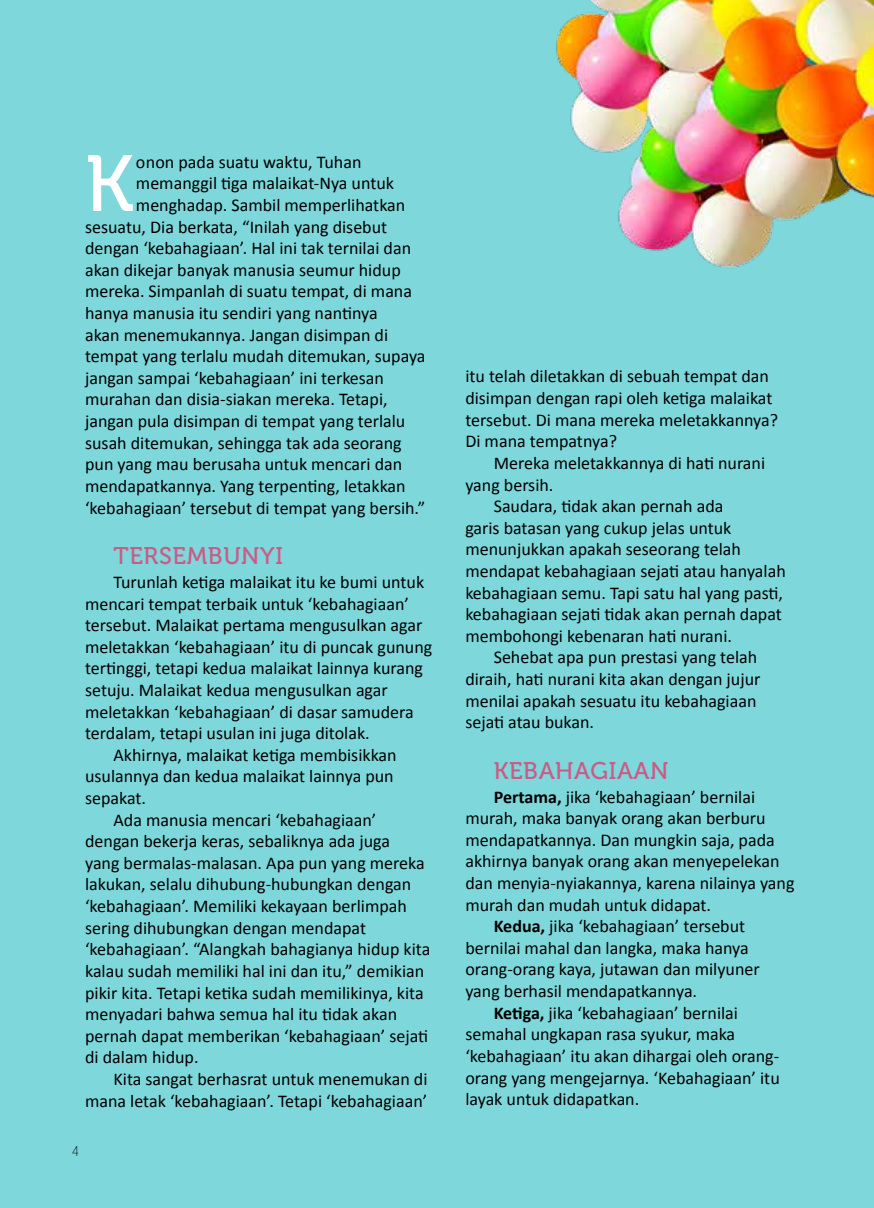
<style>
.page{position:relative;width:874px;height:1208px;background:#fff}
.page>*{position:absolute;margin:0;border:0;box-sizing:border-box;transform-origin:0 0}
.t1{font:79.2px "Museo 500";color:#fff}
.t2{font:24px "Museo 500";letter-spacing:.025em;color:#cb5b85}
.t3{font:18px/21.6px "Calibri";color:#000}
.t4{font:100 condensed 14px "Helvetica Neue LT Std";color:#000}
.s1{font-weight:700}
</style>
<div class="page">
<div style="left:0;top:0;width:873px;height:1208px;background:#7ed7da"></div>
<img style="left:556px;top:0;width:317px;height:268px">
<h1 class="t1" style="left:85px;top:140px;width:50px">K</h1>
<p class="t3" style="left:136px;top:151px;width:227px">onon pada suatu waktu, Tuhan</p>
<p class="t3" style="left:136px;top:173px;width:259px">memanggil tiga malaikat-Nya untuk</p>
<p class="t3" style="left:136px;top:194px;width:271px">menghadap. Sambil memperlihatkan</p>
<p class="t3" style="left:85px;top:216px;width:303px">sesuatu, Dia berkata, “Inilah yang disebut</p>
<p class="t3" style="left:85px;top:237px;width:327px">dengan ‘kebahagiaan’. Hal ini tak ternilai dan</p>
<p class="t3" style="left:85px;top:259px;width:317px">akan dikejar banyak manusia seumur hidup</p>
<p class="t3" style="left:85px;top:281px;width:328px">mereka. Simpanlah di suatu tempat, di mana</p>
<p class="t3" style="left:85px;top:302px;width:294px">hanya manusia itu sendiri yang nantinya</p>
<p class="t3" style="left:85px;top:324px;width:304px">akan menemukannya. Jangan disimpan di</p>
<p class="t3" style="left:85px;top:345px;width:342px">tempat yang terlalu mudah ditemukan, supaya</p>
<p class="t3" style="left:85px;top:367px;width:300px">jangan sampai ‘kebahagiaan’ ini terkesan</p>
<p class="t3" style="left:85px;top:389px;width:304px">murahan dan disia-siakan mereka. Tetapi,</p>
<p class="t3" style="left:85px;top:410px;width:321px">jangan pula disimpan di tempat yang terlalu</p>
<p class="t3" style="left:85px;top:432px;width:318px">susah ditemukan, sehingga tak ada seorang</p>
<p class="t3" style="left:85px;top:453px;width:318px">pun yang mau berusaha untuk mencari dan</p>
<p class="t3" style="left:85px;top:475px;width:322px">mendapatkannya. Yang terpenting, letakkan</p>
<p class="t3" style="left:85px;top:497px;width:341px">‘kebahagiaan’ tersebut di tempat yang bersih.”</p>
<h2 class="t2" style="left:113px;top:542px;width:171px">TERSEMBUNYI</h2>
<p class="t3" style="left:113px;top:571px;width:312px">Turunlah ketiga malaikat itu ke bumi untuk</p>
<p class="t3" style="left:85px;top:593px;width:325px">mencari tempat terbaik untuk ‘kebahagiaan’</p>
<p class="t3" style="left:85px;top:614px;width:338px">tersebut. Malaikat pertama mengusulkan agar</p>
<p class="t3" style="left:85px;top:636px;width:348px">meletakkan ‘kebahagiaan’ itu di puncak gunung</p>
<p class="t3" style="left:85px;top:657px;width:339px">tertinggi, tetapi kedua malaikat lainnya kurang</p>
<p class="t3" style="left:85px;top:679px;width:304px">setuju. Malaikat kedua mengusulkan agar</p>
<p class="t3" style="left:85px;top:701px;width:330px">meletakkan ‘kebahagiaan’ di dasar samudera</p>
<p class="t3" style="left:85px;top:722px;width:286px">terdalam, tetapi usulan ini juga ditolak.</p>
<p class="t3" style="left:113px;top:744px;width:284px">Akhirnya, malaikat ketiga membisikkan</p>
<p class="t3" style="left:85px;top:765px;width:310px">usulannya dan kedua malaikat lainnya pun</p>
<p class="t3" style="left:85px;top:787px;width:62px">sepakat.</p>
<p class="t3" style="left:113px;top:809px;width:264px">Ada manusia mencari ‘kebahagiaan’</p>
<p class="t3" style="left:85px;top:830px;width:306px">dengan bekerja keras, sebaliknya ada juga</p>
<p class="t3" style="left:85px;top:852px;width:341px">yang bermalas-malasan. Apa pun yang mereka</p>
<p class="t3" style="left:85px;top:873px;width:327px">lakukan, selalu dihubung-hubungkan dengan</p>
<p class="t3" style="left:85px;top:895px;width:323px">‘kebahagiaan’. Memiliki kekayaan berlimpah</p>
<p class="t3" style="left:85px;top:917px;width:282px">sering dihubungkan dengan mendapat</p>
<p class="t3" style="left:85px;top:938px;width:346px">‘kebahagiaan’. “Alangkah bahagianya hidup kita</p>
<p class="t3" style="left:85px;top:960px;width:340px">kalau sudah memiliki hal ini dan itu,” demikian</p>
<p class="t3" style="left:85px;top:981px;width:340px">pikir kita. Tetapi ketika sudah memilikinya, kita</p>
<p class="t3" style="left:85px;top:1003px;width:313px">menyadari bahwa semua hal itu tidak akan</p>
<p class="t3" style="left:85px;top:1025px;width:344px">pernah dapat memberikan ‘kebahagiaan’ sejati</p>
<p class="t3" style="left:85px;top:1046px;width:115px">di dalam hidup.</p>
<p class="t3" style="left:113px;top:1068px;width:315px">Kita sangat berhasrat untuk menemukan di</p>
<p class="t3" style="left:85px;top:1089px;width:343px">mana letak ‘kebahagiaan’. Tetapi ‘kebahagiaan’</p>
<p class="t4" style="left:72px;top:1143px;width:8px">4</p>
<p class="t3" style="left:465px;top:366px;width:314px">itu telah diletakkan di sebuah tempat dan disimpan dengan rapi oleh ketiga malaikat tersebut. Di mana mereka meletakkannya?<br>Di mana tempatnya?</p>
<p class="t3" style="left:493px;top:452px;width:273px">Mereka meletakkannya di hati nurani</p>
<p class="t3" style="left:465px;top:474px;width:90px">yang bersih.</p>
<p class="t3" style="left:493px;top:495px;width:231px">Saudara, tidak akan pernah ada</p>
<p class="t3" style="left:465px;top:517px;width:267px">garis batasan yang cukup jelas untuk</p>
<p class="t3" style="left:465px;top:538px;width:277px">menunjukkan apakah seseorang telah</p>
<p class="t3" style="left:465px;top:560px;width:322px">mendapat kebahagiaan sejati atau hanyalah</p>
<p class="t3" style="left:465px;top:582px;width:319px">kebahagiaan semu. Tapi satu hal yang pasti,</p>
<p class="t3" style="left:465px;top:603px;width:318px">kebahagiaan sejati tidak akan pernah dapat</p>
<p class="t3" style="left:465px;top:625px;width:268px">membohongi kebenaran hati nurani.</p>
<p class="t3" style="left:493px;top:646px;width:265px">Sehebat apa pun prestasi yang telah</p>
<p class="t3" style="left:465px;top:668px;width:296px">diraih, hati nurani kita akan dengan jujur</p>
<p class="t3" style="left:465px;top:690px;width:292px">menilai apakah sesuatu itu kebahagiaan</p>
<p class="t3" style="left:465px;top:711px;width:130px">sejati atau bukan.</p>
<h2 class="t2" style="left:493px;top:757px;width:176px">KEBAHAGIAAN</h2>
<p class="t3" style="left:493px;top:786px;width:263px"><span class="s1">Pertama,</span> jika ‘kebahagiaan’ bernilai</p>
<p class="t3" style="left:465px;top:807px;width:301px">murah, maka banyak orang akan berburu</p>
<p class="t3" style="left:465px;top:829px;width:311px">mendapatkannya. Dan mungkin saja, pada</p>
<p class="t3" style="left:465px;top:850px;width:315px">akhirnya banyak orang akan menyepelekan</p>
<p class="t3" style="left:465px;top:872px;width:330px">dan menyia-nyiakannya, karena nilainya yang</p>
<p class="t3" style="left:465px;top:894px;width:247px">murah dan mudah untuk didapat.</p>
<p class="t3" style="left:493px;top:915px;width:253px"><span class="s1">Kedua,</span> jika ‘kebahagiaan’ tersebut</p>
<p class="t3" style="left:465px;top:937px;width:285px">bernilai mahal dan langka, maka hanya</p>
<p class="t3" style="left:465px;top:958px;width:296px">orang-orang kaya, jutawan dan milyuner</p>
<p class="t3" style="left:465px;top:980px;width:233px">yang berhasil mendapatkannya.</p>
<p class="t3" style="left:493px;top:1002px;width:246px"><span class="s1">Ketiga,</span> jika ‘kebahagiaan’ bernilai</p>
<p class="t3" style="left:465px;top:1023px;width:271px">semahal ungkapan rasa syukur, maka</p>
<p class="t3" style="left:465px;top:1045px;width:315px">‘kebahagiaan’ itu akan dihargai oleh orang-</p>
<p class="t3" style="left:465px;top:1066px;width:316px">orang yang mengejarnya. ‘Kebahagiaan’ itu</p>
<p class="t3" style="left:465px;top:1088px;width:175px">layak untuk didapatkan.</p>
</div>
